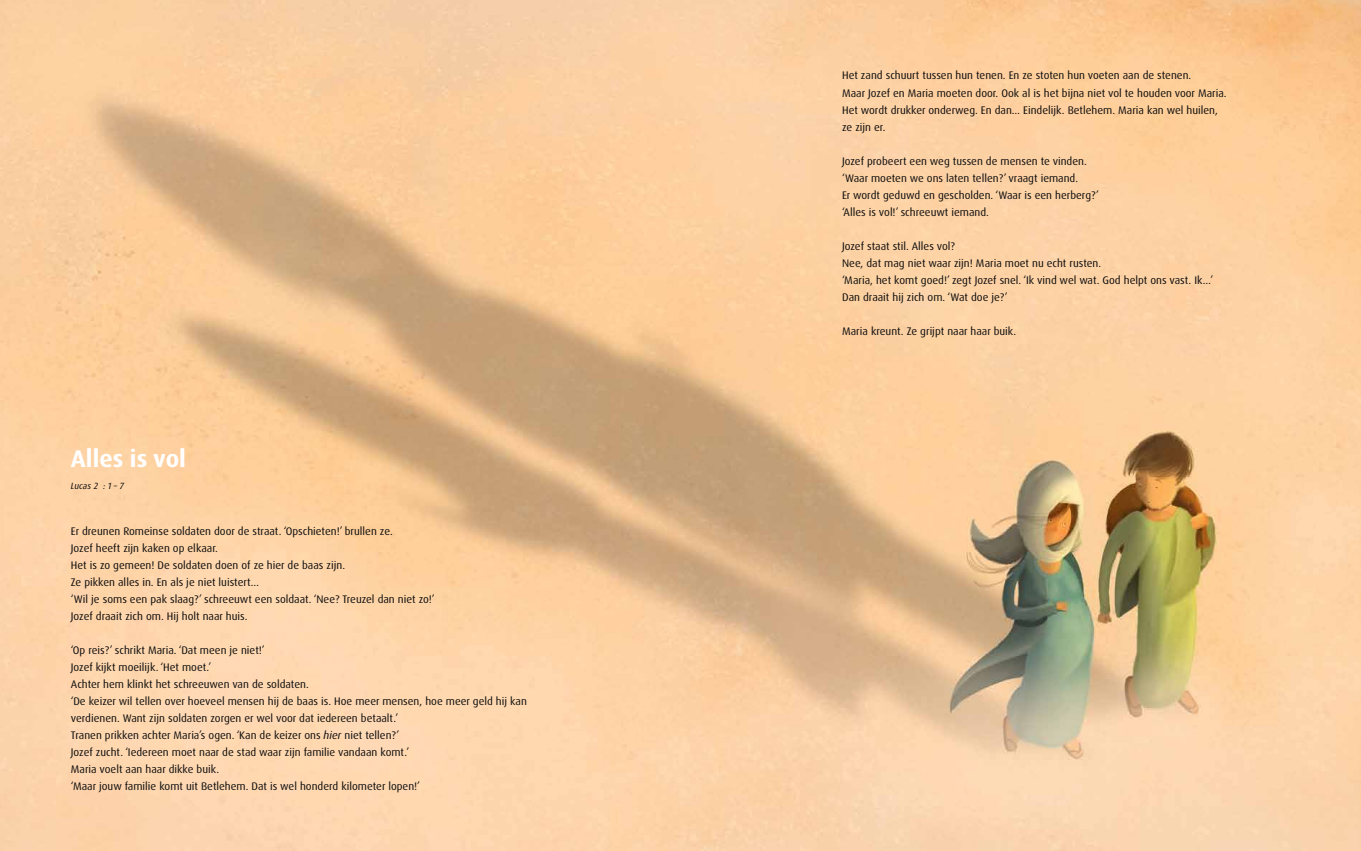
<style>
.page{position:relative;width:1361px;height:851px;background:#fff}
.page>*{position:absolute;margin:0;border:0;box-sizing:border-box;transform-origin:0 0}
.t1{font:700 24px "Dax Pro";color:#fff}
.t2{font:11px/17px "Dax Pro";color:#0c0c0c}
.t3{font:italic 9px "Dax Pro";color:#0c0c0c}
.s1{font-style:italic}
</style>
<div class="page">
<img style="left:0;top:0;width:1361px;height:850px">
<h1 class="t1" style="left:71px;top:443px;width:117px">Alles is vol</h1>
<p class="t3" style="left:71px;top:480px;width:55px">Lucas 2 : 1 – 7</p>
<p class="t2" style="left:71px;top:522px;width:365px">Er dreunen Romeinse soldaten door de straat. ‘Opschieten!’ brullen ze.<br>Jozef heeft zijn kaken op elkaar.<br>Het is zo gemeen! De soldaten doen of ze hier de baas zijn.<br>Ze pikken alles in. En als je niet luistert…<br>‘Wil je soms een pak slaag?’ schreeuwt een soldaat. ‘Nee? Treuzel dan niet zo!’ Jozef draait zich om. Hij holt naar huis.</p>
<p class="t2" style="left:71px;top:641px;width:457px">‘Op reis?’ schrikt Maria. ‘Dat meen je niet!’<br>Jozef kijkt moeilijk. ‘Het moet.’<br>Achter hem klinkt het schreeuwen van de soldaten.<br>‘De keizer wil tellen over hoeveel mensen hij de baas is. Hoe meer mensen, hoe meer geld hij kan verdienen. Want zijn soldaten zorgen er wel voor dat iedereen betaalt.’<br>Tranen prikken achter Maria’s ogen. ‘Kan de keizer ons <span class="s1">hier</span> niet tellen?’<br>Jozef zucht. ‘Iedereen moet naar de stad waar zijn familie vandaan komt.’<br>Maria voelt aan haar dikke buik.<br>‘Maar jouw familie komt uit Betlehem. Dat is wel honderd kilometer lopen!’</p>
<p class="t2" style="left:842px;top:67px;width:386px">Het zand schuurt tussen hun tenen. En ze stoten hun voeten aan de stenen.<br>Maar Jozef en Maria moeten door. Ook al is het bijna niet vol te houden voor Maria.<br>Het wordt drukker onderweg. En dan… Eindelijk. Betlehem. Maria kan wel huilen, ze zijn er.</p>
<p class="t2" style="left:842px;top:152px;width:258px">Jozef probeert een weg tussen de mensen te vinden. ‘Waar moeten we ons laten tellen?’ vraagt iemand.<br>Er wordt geduwd en gescholden. ‘Waar is een herberg?’ ‘Alles is vol!’ schreeuwt iemand.</p>
<p class="t2" style="left:842px;top:237px;width:372px">Jozef staat stil. Alles vol?<br>Nee, dat mag niet waar zijn! Maria moet nu echt rusten.<br>‘Maria, het komt goed!’ zegt Jozef snel. ‘Ik vind wel wat. God helpt ons vast. Ik…’ Dan draait hij zich om. ‘Wat doe je?’</p>
<p class="t2" style="left:842px;top:322px;width:176px">Maria kreunt. Ze grijpt naar haar buik.</p>
</div>
